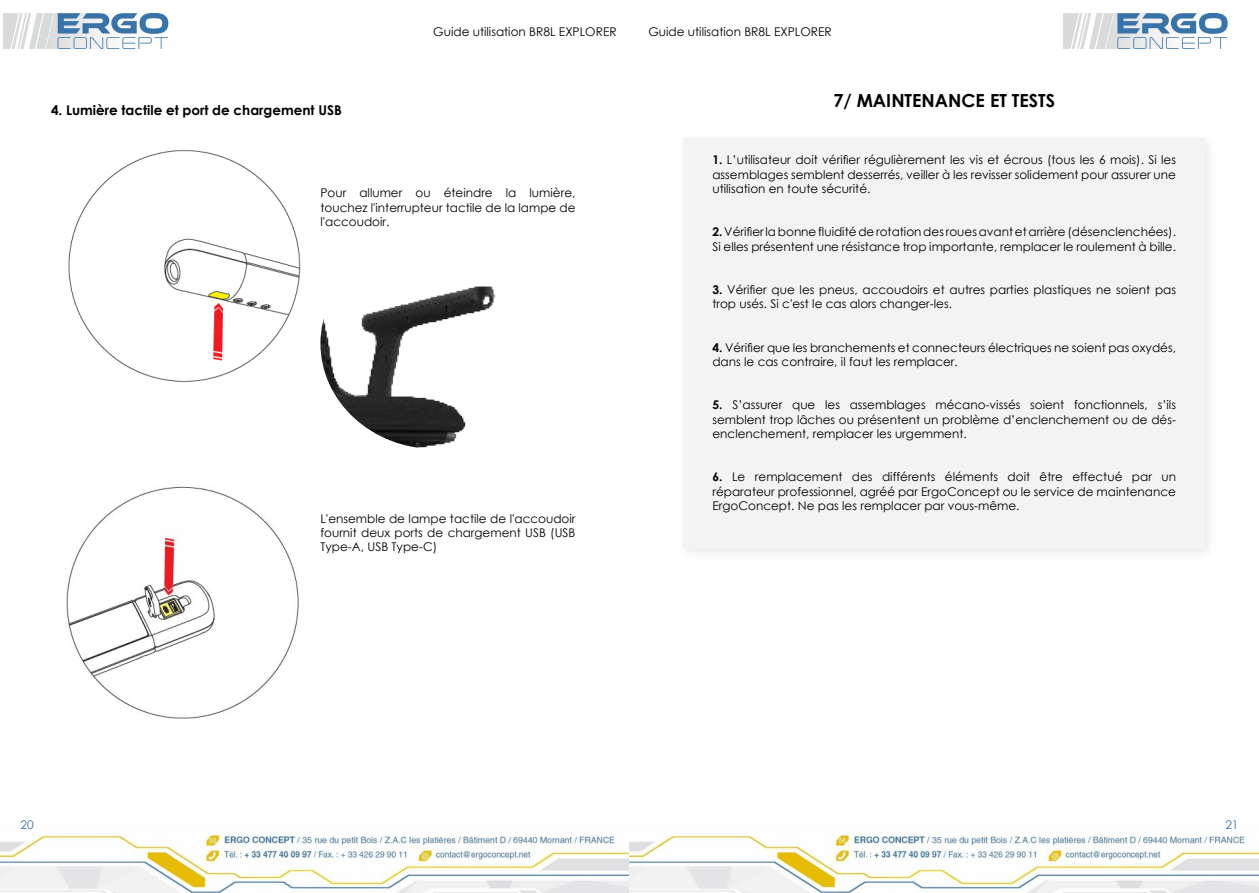
<style>
.page{position:relative;width:1259px;height:893px;background:#fff}
.page>*{position:absolute;margin:0;border:0;box-sizing:border-box;transform-origin:0 0}
.t1{font:700 18px "Century Gothic";color:#000}
.t2{font:700 13.5px "Century Gothic";color:#000}
.t3{font:12px/14.4px "Century Gothic";color:#000;text-align:justify}
.t4{font:12px "Century Gothic";color:#43729d}
.s1{font-weight:700}
</style>
<div class="page">
<img style="left:3px;top:14px;width:165px;height:34px">
<img style="left:1063px;top:14px;width:165px;height:34px">
<img style="left:0;top:832px;width:1259px;height:61px">
<img style="left:68px;top:149px;width:233px;height:234px">
<img style="left:66px;top:486px;width:233px;height:233px">
<img style="left:320px;top:286px;width:176px;height:162px">
<div style="left:678px;top:133px;width:538px;height:427px;background:#fbfbfb"></div>
<div style="left:683px;top:138px;width:522px;height:411px;background:#f3f3f3"></div>
<p class="t2" style="left:51px;top:100px;width:292px">4. Lumière tactile et port de chargement USB</p>
<p class="t3" style="left:433px;top:24px;width:185px">Guide utilisation BR8L EXPLORER</p>
<p class="t3" style="left:648px;top:24px;width:185px">Guide utilisation BR8L EXPLORER</p>
<h1 class="t1" style="left:833px;top:87px;width:223px">7/ MAINTENANCE ET TESTS</h1>
<p class="t3" style="left:320px;top:185px;width:256px">Pour allumer ou éteindre la lumière, touchez l'interrupteur tactile de la lampe de l'accoudoir.</p>
<p class="t3" style="left:320px;top:511px;width:256px">L'ensemble de lampe tactile de l'accoudoir fournit deux ports de chargement USB (USB Type-A, USB Type-C)</p>
<p class="t3" style="left:712px;top:153px;width:465px"><span class="s1">1.</span> L’utilisateur doit vérifier régulièrement les vis et écrous (tous les 6 mois). Si les assemblages semblent desserrés, veiller à les revisser solidement pour assurer une utilisation en toute sécurité.</p>
<p class="t3" style="left:712px;top:225px;width:465px"><span class="s1">2.</span> Vérifier la bonne fluidité de rotation des roues avant et arrière (désenclenchées).<br>Si elles présentent une résistance trop importante, remplacer le roulement à bille.</p>
<p class="t3" style="left:712px;top:282px;width:465px"><span class="s1">3.</span> Vérifier que les pneus, accoudoirs et autres parties plastiques ne soient pas trop usés. Si c'est le cas alors changer-les.</p>
<p class="t3" style="left:712px;top:340px;width:465px"><span class="s1">4.</span> Vérifier que les branchements et connecteurs électriques ne soient pas oxydés, dans le cas contraire, il faut les remplacer.</p>
<p class="t3" style="left:712px;top:397px;width:465px"><span class="s1">5.</span> S’assurer que les assemblages mécano-vissés soient fonctionnels, s’ils semblent trop lâches ou présentent un problème d’enclenchement ou de dés&shy;enclenchement, remplacer les urgemment.</p>
<p class="t3" style="left:712px;top:469px;width:465px"><span class="s1">6.</span> Le remplacement des différents éléments doit être effectué par un réparateur professionnel, agréé par ErgoConcept ou le service de maintenance ErgoConcept. Ne pas les remplacer par vous-même.</p>
<p class="t4" style="left:20px;top:816px;width:15px">20</p>
<p class="t4" style="left:1225px;top:816px;width:15px">21</p>
</div>
